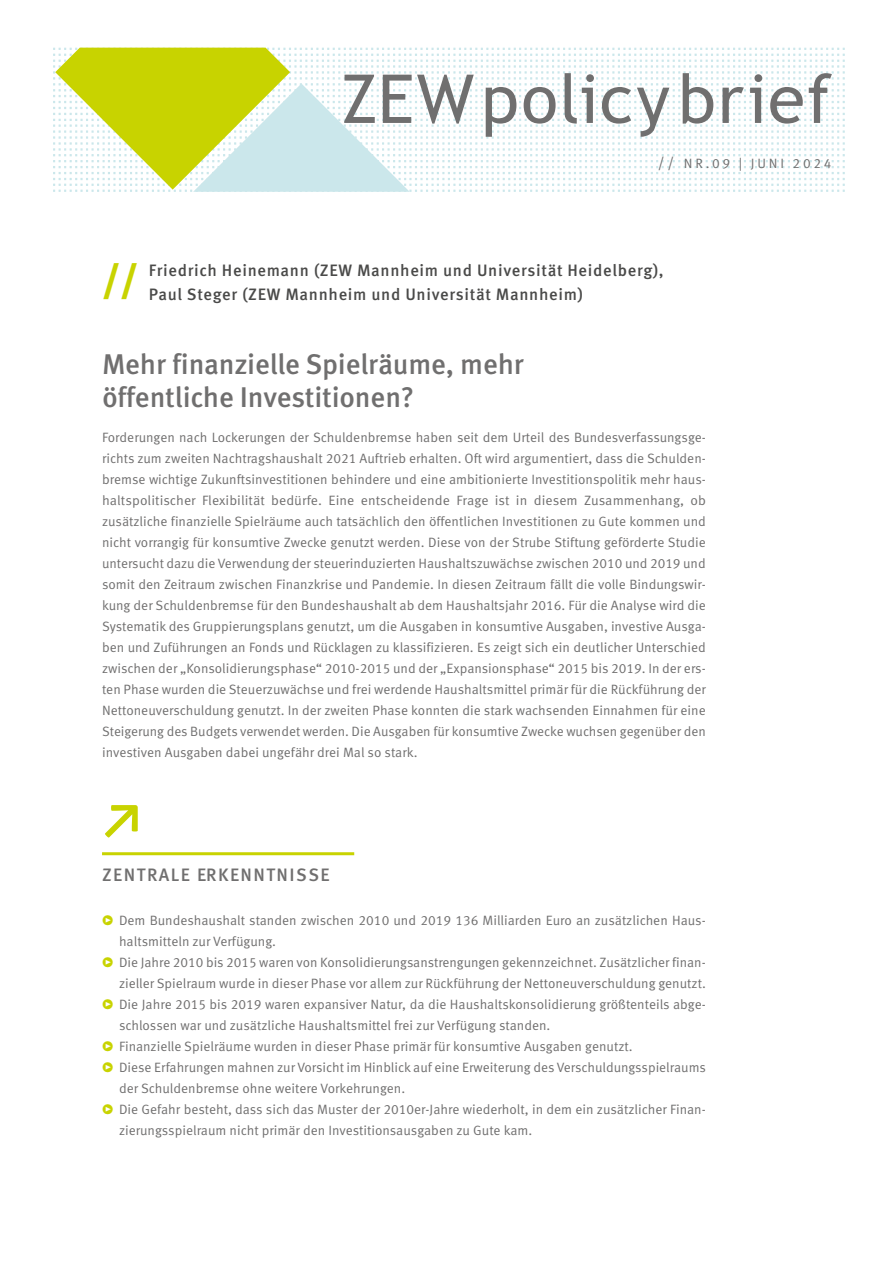
<style>
.page{position:relative;width:893px;height:1263px;background:#fff}
.page>*{position:absolute;margin:0;border:0;box-sizing:border-box;transform-origin:0 0}
.t1{font:67.5px "Trebuchet MS";letter-spacing:.03em;color:#706f6f}
.t2{font:700 50.25px "Calibri";color:#c8d300}
.t3{font:900 38.85px "Meta Pro";color:#c8d300}
.t4{font:500 28.5px/33px "Meta Pro";letter-spacing:-.005em;color:#706f6f}
.t5{font:500 18px "Meta Pro";letter-spacing:.08em;color:#706f6f}
.t6{font:500 16.5px "Meta Pro";letter-spacing:.04em;color:#4a4a49}
.t7{font:13.5px/21px "Meta Pro";color:#706f6f;text-align:justify}
.t8{font:13.5px "Meta Pro";letter-spacing:.205em;color:#706f6f}
.s1{font-size:15px}
.s2{color:#c8d300}
</style>
<div class="page">
<svg style="left:53px;top:48px;width:792px;height:144px"></svg>
<hr style="left:102px;top:852px;width:252px;height:3px;background:#c8d300">
<h1 class="t1" style="left:341px;top:59px;width:492px">ZEWpolicybrief</h1>
<p class="t8" style="left:658px;top:155px;width:175px"><span class="s1">//</span> NR.09 | JUNI 2024</p>
<h3 class="t3" style="left:102px;top:255px;width:38px">//</h3>
<p class="t6" style="left:149px;top:260px;width:516px">Friedrich Heinemann (ZEW Mannheim und Universität Heidelberg),</p>
<p class="t6" style="left:149px;top:284px;width:436px">Paul Steger (ZEW Mannheim und Universität Mannheim)</p>
<h3 class="t4" style="left:102px;top:349px;width:423px">Mehr finanzielle Spielräume, mehr öffentliche Investitionen?</h3>
<p class="t7" style="left:102px;top:427px;width:605px">Forderungen nach Lockerungen der Schuldenbremse haben seit dem Urteil des Bundesverfassungsge&shy;richts zum zweiten Nachtragshaushalt 2021 Auftrieb erhalten. Oft wird argumentiert, dass die Schulden&shy;bremse wichtige Zukunftsinvestitionen behindere und eine ambitionierte Investitionspolitik mehr haus&shy;haltspolitischer Flexibilität bedürfe. Eine entscheidende Frage ist in diesem Zusammenhang, ob zusätzliche finanzielle Spielräume auch tatsächlich den öffentlichen Investitionen zu Gute kommen und nicht vorrangig für konsumtive Zwecke genutzt werden. Diese von der Strube Stiftung geförderte Studie untersucht dazu die Verwendung der steuerinduzierten Haushaltszuwächse zwischen 2010 und 2019 und somit den Zeitraum zwischen Finanzkrise und Pandemie. In diesen Zeitraum fällt die volle Bindungswir&shy;kung der Schuldenbremse für den Bundeshaushalt ab dem Haushaltsjahr 2016. Für die Analyse wird die Systematik des Gruppierungsplans genutzt, um die Ausgaben in konsumtive Ausgaben, investive Ausga&shy;ben und Zuführungen an Fonds und Rücklagen zu klassifizieren. Es zeigt sich ein deutlicher Unterschied zwischen der „Konsolidierungsphase“ 2010-2015 und der „Expansionsphase“ 2015 bis 2019. In der ers&shy;ten Phase wurden die Steuerzuwächse und frei werdende Haushaltsmittel primär für die Rückführung der Nettoneuverschuldung genutzt. In der zweiten Phase konnten die stark wachsenden Einnahmen für eine Steigerung des Budgets verwendet werden. Die Ausgaben für konsumtive Zwecke wuchsen gegenüber den investiven Ausgaben dabei ungefähr drei Mal so stark.</p>
<h2 class="t2" style="left:102px;top:788px;width:44px">↗</h2>
<h3 class="t5" style="left:102px;top:863px;width:229px">ZENTRALE ERKENNTNISSE</h3>
<p class="t7" style="left:102px;top:910px;width:605px"><span class="s2">ͮ</span> Dem Bundeshaushalt standen zwischen 2010 und 2019 136 Milliarden Euro an zusätzlichen Haus-</p>
<p class="t7" style="left:119px;top:931px;width:159px">haltsmitteln zur Verfügung.</p>
<p class="t7" style="left:102px;top:952px;width:605px"><span class="s2">ͮ</span> Die Jahre 2010 bis 2015 waren von Konsolidierungsanstrengungen gekennzeichnet. Zusätzlicher finan-</p>
<p class="t7" style="left:119px;top:973px;width:588px">zieller Spielraum wurde in dieser Phase vor allem zur Rückführung der Nettoneuverschuldung genutzt.</p>
<p class="t7" style="left:102px;top:994px;width:605px"><span class="s2">ͮ</span> Die Jahre 2015 bis 2019 waren expansiver Natur, da die Haushaltskonsolidierung größtenteils abge-</p>
<p class="t7" style="left:119px;top:1015px;width:433px">schlossen war und zusätzliche Haushaltsmittel frei zur Verfügung standen.</p>
<p class="t7" style="left:102px;top:1036px;width:532px"><span class="s2">ͮ</span> Finanzielle Spielräume wurden in dieser Phase primär für konsumtive Ausgaben genutzt.</p>
<p class="t7" style="left:102px;top:1057px;width:606px"><span class="s2">ͮ</span> Diese Erfahrungen mahnen zur Vorsicht im Hinblick auf eine Erweiterung des Verschuldungsspielraums</p>
<p class="t7" style="left:119px;top:1078px;width:288px">der Schuldenbremse ohne weitere Vorkehrungen.</p>
<p class="t7" style="left:102px;top:1099px;width:605px"><span class="s2">ͮ</span> Die Gefahr besteht, dass sich das Muster der 2010er-Jahre wiederholt, in dem ein zusätzlicher Finan-</p>
<p class="t7" style="left:119px;top:1120px;width:415px">zierungsspielraum nicht primär den Investitionsausgaben zu Gute kam.</p>
</div>
